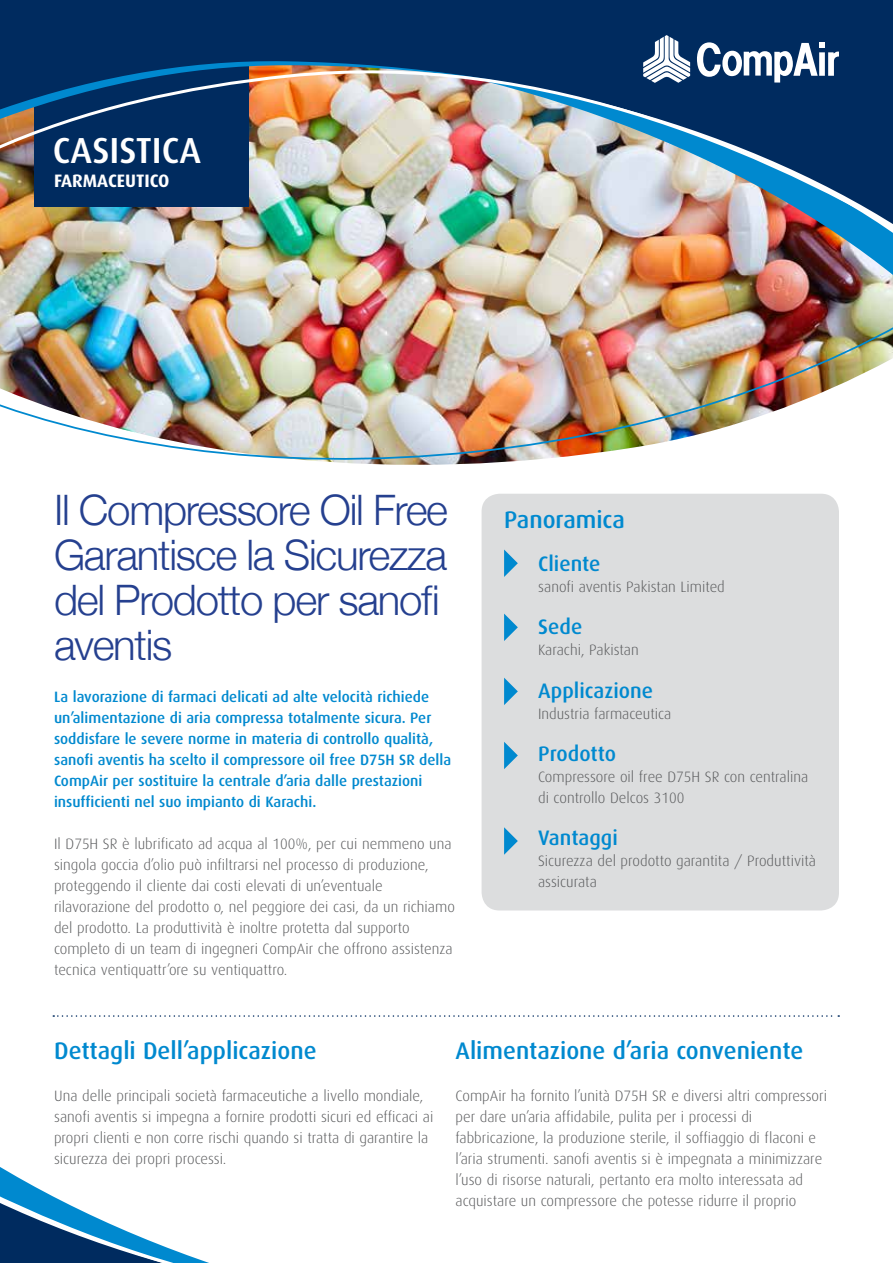
<style>
.page{position:relative;width:893px;height:1263px;background:#fff}
.page>*{position:absolute;margin:0;border:0;box-sizing:border-box;transform-origin:0 0}
.t1{font:300 42px/45px "Helvetica Neue";letter-spacing:-.03em;color:#25408f}
.t2{font:500 36.15px "Dax";color:#fff}
.t3{font:500 24px "Dax";color:#0089cf}
.t4{font:500 21px "Dax";color:#0089cf}
.t5{font:700 18px "Dax";color:#fff}
.t6{font:300 15px/21px "Dax";color:#58595b}
.t7{font:500 15px/21px "Dax";color:#0089cf}
</style>
<div class="page">
<img style="left:0;top:289px;width:893px;height:207px">
<img style="left:0;top:263px;width:893px;height:26px">
<img style="left:0;top:0;width:893px;height:263px">
<svg style="left:697px;top:42px;width:142px;height:41px"></svg>
<svg style="left:643px;top:35px;width:47px;height:48px"></svg>
<svg style="left:0;top:1167px;width:209px;height:96px"></svg>
<div style="left:482px;top:494px;width:357px;height:416px;background:#dcddde;border-radius:18px"></div>
<svg style="left:504px;top:549px;width:14px;height:28px"></svg>
<svg style="left:504px;top:614px;width:14px;height:27px"></svg>
<svg style="left:504px;top:678px;width:14px;height:27px"></svg>
<svg style="left:504px;top:742px;width:14px;height:27px"></svg>
<svg style="left:53px;top:1015px;width:786px;height:2px"></svg>
<svg style="left:504px;top:827px;width:14px;height:28px"></svg>
<h2 class="t2" style="left:53px;top:130px;width:150px">CASISTICA</h2>
<p class="t5" style="left:54px;top:171px;width:117px">FARMACEUTICO</p>
<h1 class="t1" style="left:54px;top:484px;width:395px">Il Compressore Oil Free<br>Garantisce la Sicurezza del Prodotto per sanofi aventis</h1>
<p class="t7" style="left:54px;top:686px;width:399px">La lavorazione di farmaci delicati ad alte velocità richiede un’alimentazione di aria compressa totalmente sicura. Per soddisfare le severe norme in materia di controllo qualità, sanofi aventis ha scelto il compressore oil free D75H SR della CompAir per sostituire la centrale d’aria dalle prestazioni insufficienti nel suo impianto di Karachi.</p>
<p class="t6" style="left:54px;top:833px;width:402px">Il D75H SR è lubrificato ad acqua al 100%, per cui nemmeno una singola goccia d’olio può infiltrarsi nel processo di produzione, proteggendo il cliente dai costi elevati di un’eventuale rilavorazione del prodotto o, nel peggiore dei casi, da un richiamo del prodotto. La produttività è inoltre protetta dal supporto completo di un team di ingegneri CompAir che offrono assistenza tecnica ventiquattr’ore su ventiquattro.</p>
<h3 class="t3" style="left:504px;top:506px;width:122px">Panoramica</h3>
<h3 class="t4" style="left:538px;top:552px;width:64px">Cliente</h3>
<p class="t6" style="left:538px;top:577px;width:188px">sanofi aventis Pakistan Limited</p>
<h3 class="t4" style="left:538px;top:615px;width:46px">Sede</h3>
<p class="t6" style="left:538px;top:640px;width:102px">Karachi, Pakistan</p>
<h3 class="t4" style="left:538px;top:679px;width:116px">Applicazione</h3>
<p class="t6" style="left:538px;top:703px;width:135px">Industria farmaceutica</p>
<h3 class="t4" style="left:538px;top:742px;width:79px">Prodotto</h3>
<p class="t6" style="left:538px;top:766px;width:272px">Compressore oil free D75H SR con centralina di controllo Delcos 3100</p>
<h3 class="t4" style="left:538px;top:826px;width:81px">Vantaggi</h3>
<p class="t6" style="left:538px;top:851px;width:279px">Sicurezza del prodotto garantita / Produttività assicurata</p>
<h3 class="t3" style="left:54px;top:1037px;width:264px">Dettagli Dell’applicazione</h3>
<p class="t6" style="left:54px;top:1086px;width:381px">Una delle principali società farmaceutiche a livello mondiale, sanofi aventis si impegna a fornire prodotti sicuri ed efficaci ai propri clienti e non corre rischi quando si tratta di garantire la sicurezza dei propri processi.</p>
<h3 class="t3" style="left:456px;top:1037px;width:349px">Alimentazione d’aria conveniente</h3>
<p class="t6" style="left:455px;top:1086px;width:373px">CompAir ha fornito l’unità D75H SR e diversi altri compressori per dare un’aria affidabile, pulita per i processi di fabbricazione, la produzione sterile, il soffiaggio di flaconi e l’aria strumenti. sanofi aventis si è impegnata a minimizzare l’uso di risorse naturali, pertanto era molto interessata ad acquistare un compressore che potesse ridurre il proprio</p>
</div>
